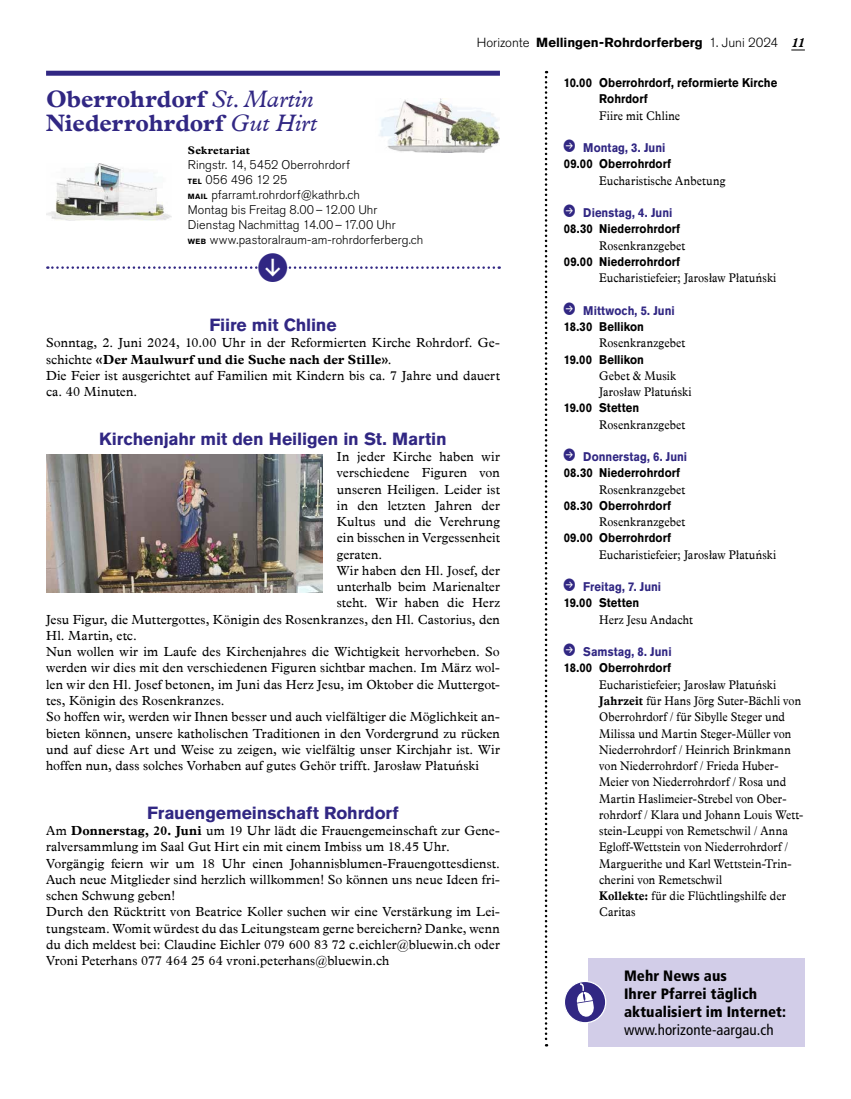
<style>
.page{position:relative;width:851px;height:1099px;background:#fff}
.page>*{position:absolute;margin:0;border:0;box-sizing:border-box;transform-origin:0 0}
.t1{font:700 23.75px/23.8px "Plantin MT Pro";color:#312783}
.t2{font:700 17.5px "Akzidenz Grotesk Pro";letter-spacing:-.005em;color:#312783}
.t3{font:900 condensed 15px/18px "Frutiger LT Std";letter-spacing:.005em;color:#000}
.t4{font:condensed 15px "Frutiger LT Std";letter-spacing:.005em;color:#000}
.t5{font:13.12px/16.2px "Plantin MT Pro";letter-spacing:.01em;color:#000}
.t6{font:700 13.12px "Akzidenz Grotesk Pro";letter-spacing:.005em;color:#000}
.t7{font:12.5px/16.2px "Plantin MT Pro";letter-spacing:.01em;color:#000;scale:.9 1}
.t8{font:700 12.5px/16.2px "Akzidenz Grotesk Pro";letter-spacing:.005em;color:#000;scale:.9 1}
.t9{font:300 12.5px/15px "Akzidenz Grotesk Pro";letter-spacing:.005em;color:#000}
.t10{font:700 12.5px "Akzidenz Grotesk Pro";letter-spacing:.005em;color:#312783;scale:.9 1}
.t11{font:700 11px "Plantin MT Pro";letter-spacing:.025em;color:#000}
.s1{font-weight:300}
.s2{font-family:"Plantin MT Pro";font-style:italic}
.s3{font-weight:700}
.s4{font-weight:400;font-style:italic}
.s5{font-weight:700;font-size:7.5px}
</style>
<div class="page">
<svg style="left:791px;top:50px;width:13px;height:1px"></svg>
<svg style="left:544px;top:71px;width:3px;height:975px"></svg>
<img style="left:46px;top:454px;width:276px;height:138px">
<div style="left:46px;top:71px;width:454px;height:5px;background:#312783"></div>
<img style="left:47px;top:163px;width:124px;height:58px">
<img style="left:379px;top:98px;width:121px;height:55px">
<div style="left:588px;top:957px;width:216px;height:89px;background:#d2cde8"></div>
<div style="left:564px;top:981px;width:41px;height:41px;background:#312783;border-radius:50%"></div>
<div style="left:563px;top:980px;width:43px;height:43px;border:1px solid #fff;border-radius:50%"></div>
<svg style="left:576px;top:983px;width:18px;height:34px"></svg>
<svg style="left:47px;top:266px;width:452px;height:3px"></svg>
<p class="t6" style="left:476px;top:34px;width:329px"><span class="s1">Horizonte</span> Mellingen-Rohrdorferberg <span class="s1">1. Juni 2024</span> <span class="s2">11</span></p>
<p class="t8" style="left:599px;top:74px;width:199px;text-indent:-35px">10.00 Oberrohrdorf, reformierte Kirche<br>Rohrdorf</p>
<p class="t7" style="left:599px;top:107px;width:91px">Fiire mit Chline</p>
<p class="t10" style="left:583px;top:140px;width:93px">Montag, 3. Juni</p>
<p class="t8" style="left:563px;top:156px;width:121px">09.00 Oberrohrdorf</p>
<p class="t7" style="left:599px;top:172px;width:142px">Eucharistische Anbetung</p>
<p class="t10" style="left:583px;top:205px;width:100px">Dienstag, 4. Juni</p>
<p class="t8" style="left:563px;top:221px;width:131px">08.30 Niederrohrdorf</p>
<p class="t7" style="left:599px;top:237px;width:97px">Rosenkranzgebet</p>
<p class="t8" style="left:563px;top:253px;width:131px">09.00 Niederrohrdorf</p>
<p class="t7" style="left:599px;top:270px;width:198px">Eucharistiefeier; Jarosław Płatuński</p>
<p class="t10" style="left:583px;top:302px;width:103px">Mittwoch, 5. Juni</p>
<p class="t8" style="left:563px;top:318px;width:91px">18.30 Bellikon</p>
<p class="t7" style="left:599px;top:335px;width:97px">Rosenkranzgebet</p>
<p class="t8" style="left:563px;top:351px;width:91px">19.00 Bellikon</p>
<p class="t7" style="left:599px;top:367px;width:104px">Gebet &amp; Musik<br>Jarosław Płatuński</p>
<p class="t8" style="left:563px;top:399px;width:85px">19.00 Stetten</p>
<p class="t7" style="left:599px;top:416px;width:97px">Rosenkranzgebet</p>
<p class="t10" style="left:583px;top:448px;width:117px">Donnerstag, 6. Juni</p>
<p class="t8" style="left:563px;top:464px;width:131px">08.30 Niederrohrdorf</p>
<p class="t7" style="left:599px;top:481px;width:97px">Rosenkranzgebet</p>
<p class="t8" style="left:563px;top:497px;width:121px">08.30 Oberrohrdorf</p>
<p class="t7" style="left:599px;top:514px;width:97px">Rosenkranzgebet</p>
<p class="t8" style="left:563px;top:529px;width:121px">09.00 Oberrohrdorf</p>
<p class="t7" style="left:599px;top:546px;width:198px">Eucharistiefeier; Jarosław Płatuński</p>
<p class="t10" style="left:583px;top:578px;width:88px">Freitag, 7. Juni</p>
<p class="t8" style="left:563px;top:594px;width:85px">19.00 Stetten</p>
<p class="t7" style="left:599px;top:611px;width:105px">Herz Jesu Andacht</p>
<p class="t10" style="left:583px;top:643px;width:100px">Samstag, 8. Juni</p>
<p class="t8" style="left:563px;top:659px;width:121px">18.00 Oberrohrdorf</p>
<p class="t7" style="left:599px;top:676px;width:228px">Eucharistiefeier; Jarosław Płatuński <span class="s3">Jahrzeit</span> für Hans Jörg Suter-Bächli von Oberrohrdorf / für Sibylle Steger und Milissa und Martin Steger-Müller von Niederrohrdorf / Heinrich Brinkmann von Niederrohrdorf / Frieda Huber-Meier von Niederrohrdorf / Rosa und Martin Haslimeier-Strebel von Ober&shy;rohrdorf / Klara und Johann Louis Wett&shy;stein-Leuppi von Remetschwil / Anna Egloff-Wettstein von Niederrohrdorf / Marguerithe und Karl Wettstein-Trin&shy;cherini von Remetschwil<br><span class="s3">Kollekte:</span> für die Flüchtlingshilfe der Caritas</p>
<h1 class="t1" style="left:46px;top:87px;width:272px">Oberrohrdorf <span class="s4">St.Martin<br></span>Niederrohrdorf <span class="s4">Gut Hirt</span></h1>
<p class="t11" style="left:188px;top:144px;width:64px">Sekretariat</p>
<p class="t9" style="left:188px;top:158px;width:237px">Ringstr. 14, 5452 Oberrohrdorf<br><span class="s5">TEL</span> 056 496 12 25<br><span class="s5">MAIL</span> pfarramt.rohrdorf@kathrb.ch<br>Montag bis Freitag 8.00–12.00 Uhr Dienstag Nachmittag 14.00–17.00 Uhr<br><span class="s5">WEB</span> www.pastoralraum-am-rohrdorferberg.ch</p>
<h2 class="t2" style="left:209px;top:313px;width:129px">Fiire mit Chline</h2>
<p class="t5" style="left:46px;top:335px;width:455px">Sonntag, 2. Juni 2024, 10.00 Uhr in der Reformierten Kirche Rohrdorf. Ge&shy;schichte <span class="s3">«Der Maulwurf und die Suche nach der Stille»</span>.<br>Die Feier ist ausgerichtet auf Familien mit Kindern bis ca. 7 Jahre und dauert ca. 40 Minuten.</p>
<h2 class="t2" style="left:99px;top:427px;width:349px">Kirchenjahr mit den Heiligen in St. Martin</h2>
<p class="t5" style="left:337px;top:448px;width:165px">In jeder Kirche haben wir</p>
<p class="t5" style="left:337px;top:465px;width:164px">verschiedene Figuren von</p>
<p class="t5" style="left:337px;top:481px;width:164px">unseren Heiligen. Leider ist</p>
<p class="t5" style="left:337px;top:497px;width:164px">in den letzten Jahren der</p>
<p class="t5" style="left:337px;top:513px;width:164px">Kultus und die Verehrung</p>
<p class="t5" style="left:337px;top:530px;width:164px">ein bisschen in Vergessenheit</p>
<p class="t5" style="left:337px;top:546px;width:47px">geraten.</p>
<p class="t5" style="left:337px;top:562px;width:164px">Wir haben den Hl. Josef, der</p>
<p class="t5" style="left:337px;top:578px;width:165px">unterhalb beim Marienalter</p>
<p class="t5" style="left:337px;top:595px;width:165px">steht. Wir haben die Herz</p>
<p class="t5" style="left:46px;top:611px;width:455px">Jesu Figur, die Muttergottes, Königin des Rosenkranzes, den Hl. Castorius, den</p>
<p class="t5" style="left:46px;top:627px;width:92px">Hl. Martin, etc.</p>
<p class="t5" style="left:46px;top:643px;width:455px">Nun wollen wir im Laufe des Kirchenjahres die Wichtigkeit hervorheben. So</p>
<p class="t5" style="left:46px;top:660px;width:455px">werden wir dies mit den verschiedenen Figuren sichtbar machen. Im März wol-</p>
<p class="t5" style="left:46px;top:676px;width:455px">len wir den Hl. Josef betonen, im Juni das Herz Jesu, im Oktober die Muttergot-</p>
<p class="t5" style="left:46px;top:692px;width:180px">tes, Königin des Rosenkranzes.</p>
<p class="t5" style="left:46px;top:708px;width:455px">So hoffen wir, werden wir Ihnen besser und auch vielfältiger die Möglichkeit an-</p>
<p class="t5" style="left:46px;top:725px;width:455px">bieten können, unsere katholischen Traditionen in den Vordergrund zu rücken</p>
<p class="t5" style="left:46px;top:741px;width:455px">und auf diese Art und Weise zu zeigen, wie vielfältig unser Kirchjahr ist. Wir</p>
<p class="t5" style="left:46px;top:757px;width:434px">hoffen nun, dass solches Vorhaben auf gutes Gehör trifft. Jarosław Płatuński</p>
<h2 class="t2" style="left:147px;top:801px;width:253px">Frauengemeinschaft Rohrdorf</h2>
<p class="t5" style="left:46px;top:822px;width:455px">Am <span class="s3">Donnerstag, 20. Juni</span> um 19 Uhr lädt die Frauengemeinschaft zur Gene&shy;ralversammlung im Saal Gut Hirt ein mit einem Imbiss um 18.45 Uhr.<br>Vorgängig feiern wir um 18 Uhr einen Johannisblumen-Frauengottesdienst.<br>Auch neue Mitglieder sind herzlich willkommen! So können uns neue Ideen fri&shy;schen Schwung geben!<br>Durch den Rücktritt von Beatrice Koller suchen wir eine Verstärkung im Lei&shy;tungsteam. Womit würdest du das Leitungsteam gerne bereichern? Danke, wenn du dich meldest bei: Claudine Eichler 079 600 83 72 c.eichler@bluewin.ch oder Vroni Peterhans 077 464 25 64 vroni.peterhans@bluewin.ch</p>
<p class="t3" style="left:624px;top:966px;width:163px">Mehr News aus<br>Ihrer Pfarrei täglich aktualisiert im Internet:</p>
<p class="t4" style="left:624px;top:1020px;width:151px">www.horizonte-aargau.ch</p>
</div>
